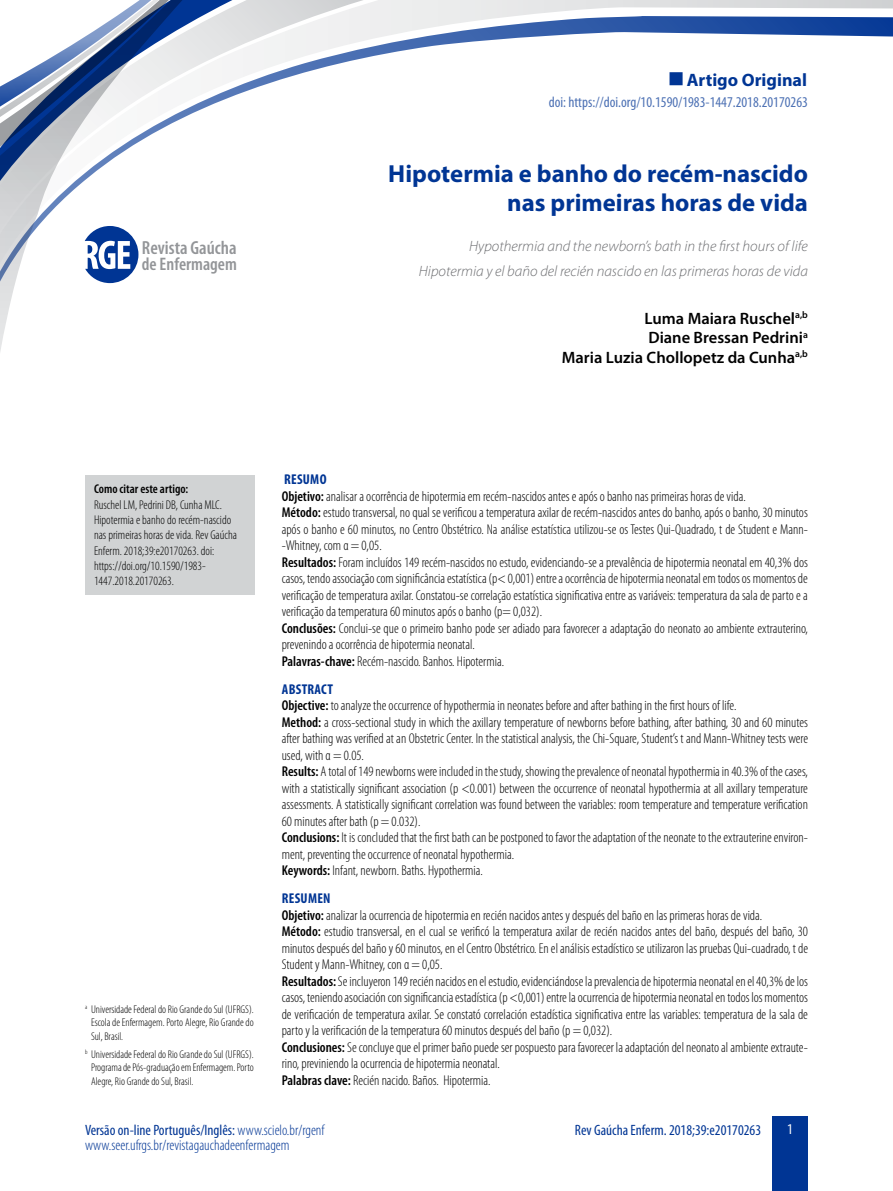
<style>
.page{position:relative;width:893px;height:1191px;background:#fff}
.page>*{position:absolute;margin:0;border:0;box-sizing:border-box;transform-origin:0 0}
.t1{font:700 24.75px/29.7px "Myriad Pro";color:#003594;text-align:right}
.t2{font:600 condensed 19.05px "Myriad Pro";color:#939598}
.t3{font:600 condensed 18.15px "Myriad Pro";color:#939598}
.t4{font:700 18px "Myriad Pro";color:#003594}
.t5{font:600 16.5px/19.5px "Myriad Pro";color:#000;text-align:right}
.t6{font:italic 300 15px/25px "Myriad Pro";color:#6d6e71;text-align:right}
.t7{font:300 condensed 15px/15px "Myriad Pro";color:#003594}
.t8{font:condensed 15px "Myriad Pro";color:#4d71b4}
.t9{font:condensed 15px "Myriad Pro";color:#003594}
.t10{font:condensed 15px "Myriad Pro";color:#fff}
.t11{font:300 condensed 14.25px/16.5px "Myriad Pro";color:#000}
.t12{font:300 condensed 12.75px/15.3px "Myriad Pro";color:#000}
.t13{font:600 condensed 12.75px "Myriad Pro";color:#000}
.t14{font:300 condensed 11.25px/13.5px "Myriad Pro";color:#000;text-align:justify}
.s1{font-weight:700;color:#003594}
.s2{font-weight:600}
.s3{font-weight:400}
</style>
<div class="page">
<svg style="left:202px;top:0;width:691px;height:109px"></svg>
<svg style="left:0;top:0;width:202px;height:352px"></svg>
<svg style="left:85px;top:226px;width:53px;height:57px"></svg>
<div style="left:772px;top:1116px;width:36px;height:75px;background:#003594"></div>
<div style="left:85px;top:475px;width:169px;height:119px;background:#d1d3d4"></div>
<svg style="left:670px;top:72px;width:13px;height:13px"></svg>
<p class="t4" style="left:687px;top:68px;width:122px">Artigo Original</p>
<h2 class="t2" style="left:142px;top:237px;width:96px">Revista Gaúcha</h2>
<p class="t3" style="left:142px;top:254px;width:96px">de Enfermagem</p>
<p class="t8" style="left:549px;top:94px;width:261px">doi: https://doi.org/10.1590/1983-1447.2018.20170263</p>
<h1 class="t1" style="left:388px;top:158px;width:421px">Hipotermia e banho do recém-nascido nas primeiras horas de vida</h1>
<p class="t6" style="left:419px;top:234px;width:390px">Hypothermia and the newborn’s bath in the first hours of life<br>Hipotermia y el baño del recién nascido en las primeras horas de vida</p>
<p class="t5" style="left:562px;top:309px;width:248px">Luma Maiara Ruschel<sup>a,b<br></sup>Diane Bressan Pedrini<sup>a<br></sup>Maria Luzia Chollopetz da Cunha<sup>a,b</sup></p>
<p class="t13" style="left:94px;top:482px;width:96px">Como citar este artigo:</p>
<p class="t12" style="left:94px;top:497px;width:145px">Ruschel LM, Pedrini DB, Cunha MLC.<br>Hipotermia e banho do recém-nascido nas primeiras horas de vida. Rev Gaúcha Enferm. 2018;39:e20170263. doi: https://doi.org/10.1590/1983- 1447.2018.20170263.</p>
<p class="t14" style="left:91px;top:1002px;width:164px;text-indent:-6px"><sup>a</sup> Universidade Federal do Rio Grande do Sul (UFRGS).<br>Escola de Enfermagem. Porto Alegre, Rio Grande do Sul, Brasil.</p>
<p class="t14" style="left:91px;top:1047px;width:164px;text-indent:-6px"><sup>b</sup> Universidade Federal do Rio Grande do Sul (UFRGS).<br>Programa de Pós-graduação em Enfermagem. Porto Alegre, Rio Grande do Sul, Brasil.</p>
<p class="t11" style="left:282px;top:472px;width:528px"><span class="s1">RESUMO<br></span><span class="s2">Objetivo:</span> analisar a ocorrência de hipotermia em recém-nascidos antes e após o banho nas primeiras horas de vida.<br><span class="s2">Método:</span> estudo transversal, no qual se verificou a temperatura axilar de recém-nascidos antes do banho, após o banho, 30 minutos após o banho e 60 minutos, no Centro Obstétrico. Na análise estatística utilizou-se os Testes Qui-Quadrado, t de Student e Mann--Whitney, com α = 0,05.<br><span class="s2">Resultados:</span> Foram incluídos 149 recém-nascidos no estudo, evidenciando-se a prevalência de hipotermia neonatal em 40,3% dos casos, tendo associação com significância estatística (p&lt; 0,001) entre a ocorrência de hipotermia neonatal em todos os momentos de verificação de temperatura axilar. Constatou-se correlação estatística significativa entre as variáveis: temperatura da sala de parto e a verificação da temperatura 60 minutos após o banho (p= 0,032).<br><span class="s2">Conclusões:</span> Conclui-se que o primeiro banho pode ser adiado para favorecer a adaptação do neonato ao ambiente extrauterino, prevenindo a ocorrência de hipotermia neonatal.<br><span class="s2">Palavras-chave:</span> Recém-nascido. Banhos. Hipotermia.</p>
<p class="t11" style="left:282px;top:681px;width:528px"><span class="s1">ABSTRACT<br></span><span class="s2">Objective:</span> to analyze the occurrence of hypothermia in neonates before and after bathing in the first hours of life.<br><span class="s2">Method:</span> a cross-sectional study in which the axillary temperature of newborns before bathing, after bathing, 30 and 60 minutes after bathing was verified at an Obstetric Center. In the statistical analysis, the Chi-Square, Student’s t and Mann-Whitney tests were used, with α = 0.05.<br><span class="s2">Results:</span> A total of 149 newborns were included in the study, showing the prevalence of neonatal hypothermia in 40.3% of the cases, with a statistically significant association (p &lt;0.001) between the occurrence of neonatal hypothermia at all axillary temperature assessments. A statistically significant correlation was found between the variables: room temperature and temperature verification 60 minutes after bath (p = 0.032).<br><span class="s2">Conclusions:</span> It is concluded that the first bath can be postponed to favor the adaptation of the neonate to the extrauterine environ&shy;ment, preventing the occurrence of neonatal hypothermia.<br><span class="s2">Keywords:</span> Infant, newborn. Baths. Hypothermia.</p>
<p class="t11" style="left:282px;top:890px;width:528px"><span class="s1">RESUMEN<br></span><span class="s2">Objetivo:</span> analizar la ocurrencia de hipotermia en recién nacidos antes y después del baño en las primeras horas de vida.<br><span class="s2">Método:</span> estudio transversal, en el cual se verificó la temperatura axilar de recién nacidos antes del baño, después del baño, 30 minutos después del baño y 60 minutos, en el Centro Obstétrico. En el análisis estadístico se utilizaron las pruebas Qui-cuadrado, t de Student y Mann-Whitney, con α = 0,05.<br><span class="s2">Resultados:</span> Se incluyeron 149 recién nacidos en el estudio, evidenciándose la prevalencia de hipotermia neonatal en el 40,3% de los casos, teniendo asociación con significancia estadística (p &lt;0,001) entre la ocurrencia de hipotermia neonatal en todos los momentos de verificación de temperatura axilar. Se constató correlación estadística significativa entre las variables: temperatura de la sala de parto y la verificación de la temperatura 60 minutos después del baño (p = 0,032).<br><span class="s2">Conclusiones:</span> Se concluye que el primer baño puede ser pospuesto para favorecer la adaptación del neonato al ambiente extraute&shy;rino, previniendo la ocurrencia de hipotermia neonatal.<br><span class="s2">Palabras clave:</span> Recién nacido. Baños. Hipotermia.</p>
<p class="t7" style="left:85px;top:1123px;width:241px"><span class="s3">Versão on-line Português/Inglês:</span> www.scielo.br/rgenf www.seer.ufrgs.br/revistagauchadeenfermagem</p>
<p class="t9" style="left:575px;top:1122px;width:188px">Rev Gaúcha Enferm. 2018;39:e20170263</p>
<p class="t10" style="left:787px;top:1121px;width:7px">1</p>
</div>
